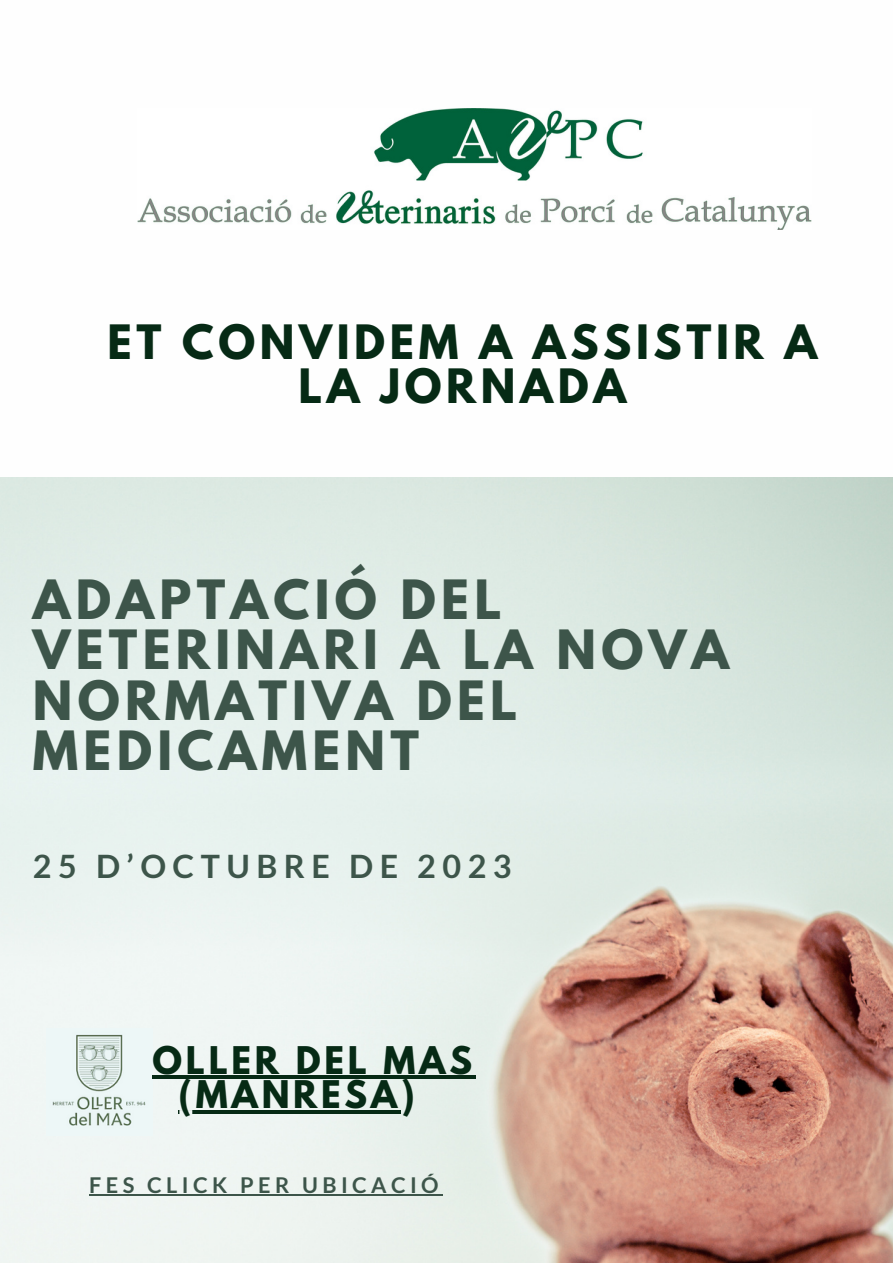
<style>
.page{position:relative;width:893px;height:1264px;background:#fff}
.page>*{position:absolute;margin:0;border:0;box-sizing:border-box;transform-origin:0 0}
.t1{font:700 48px/50.6px "League Spartan";letter-spacing:.11em;color:#3d554a}
.t2{font:700 42px/43.8px "League Spartan";letter-spacing:.11em;color:#062a15;text-align:center}
.t3{font:700 33.75px "League Spartan";letter-spacing:.11em;color:#062a15}
.t4{font:700 32.25px "Lato";letter-spacing:.2em;color:#3d554a}
.t5{font:700 21.75px "Lato";letter-spacing:.2em;color:#3d554a}
</style>
<div class="page">
<img style="left:137px;top:108px;width:674px;height:122px">
<img style="left:0;top:477px;width:892px;height:785px">
<img style="left:46px;top:1028px;width:107px;height:107px">
<hr style="left:152px;top:1075px;width:323px;height:4px;background:#062a15">
<hr style="left:178px;top:1110px;width:223px;height:3px;background:#062a15">
<hr style="left:89px;top:1194px;width:354px;height:1px;background:#3d554a">
<p class="t2" style="left:107px;top:325px;width:711px">ET CONVIDEM A ASSISTIR A<br>LA JORNADA</p>
<p class="t1" style="left:33px;top:580px;width:697px">ADAPTACIÓ DEL<br>VETERINARI A LA NOVA<br>NORMATIVA DEL<br>MEDICAMENT</p>
<p class="t4" style="left:33px;top:845px;width:480px">25 D’OCTUBRE DE 2023</p>
<p class="t3" style="left:152px;top:1043px;width:321px">OLLER DEL MAS</p>
<p class="t3" style="left:178px;top:1077px;width:238px">(MANRESA)</p>
<p class="t5" style="left:89px;top:1171px;width:351px">FES CLICK PER UBICACIÓ</p>
</div>
